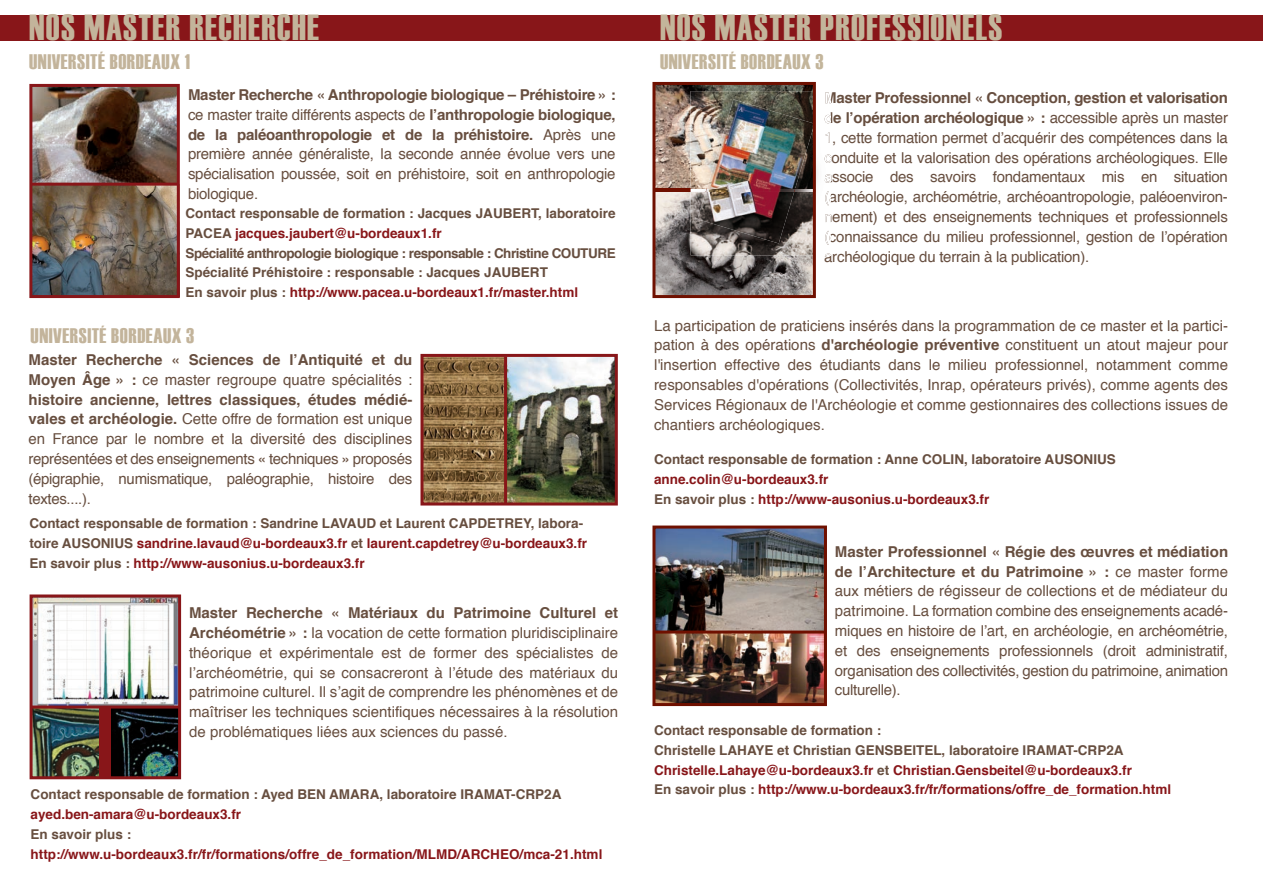
<style>
.page{position:relative;width:1263px;height:893px;background:#fff}
.page>*{position:absolute;margin:0;border:0;box-sizing:border-box;transform-origin:0 0}
.t1{font:36.3px "Haettenschweiler";letter-spacing:.035em;color:#c3b59b}
.t2{font:36.3px "Haettenschweiler";letter-spacing:.035em;color:#c3b49b}
.t3{font:21px "Haettenschweiler";letter-spacing:.025em;color:#c3b49b}
.t4{font:21px "Haettenschweiler";letter-spacing:.025em;color:#c3b59b}
.t5{font:15px/19.8px "Helvetica";letter-spacing:-.015em;color:#674e3f;text-align:justify}
.t6{font:700 13.5px/19.8px "Helvetica";color:#674e3f}
.t7{font:700 13.5px/19.8px "Helvetica";color:#881619}
.s1{font-weight:700}
.s2{color:#881619}
.s3{color:#674e3f}
</style>
<div class="page">
<div style="left:0;top:15px;width:1263px;height:25px;background:#881619"></div>
<img style="left:424px;top:358px;width:80px;height:143px">
<img style="left:507px;top:358px;width:107px;height:143px">
<div style="left:420px;top:354px;width:198px;height:151px;border:3px solid #881619"></div>
<hr style="left:504px;top:356px;width:3px;height:148px;background:#881619">
<img style="left:33px;top:88px;width:143px;height:206px">
<div style="left:29px;top:84px;width:151px;height:214px;border:3px solid #881619"></div>
<hr style="left:31px;top:183px;width:147px;height:3px;background:#881619">
<img style="left:656px;top:192px;width:156px;height:102px">
<img style="left:656px;top:86px;width:156px;height:103px">
<hr style="left:653px;top:189px;width:162px;height:3px;background:#6f1000">
<img style="left:816px;top:117px;width:10px;height:68px">
<img style="left:825px;top:92px;width:6px;height:12px">
<img style="left:825px;top:112px;width:6px;height:14px">
<img style="left:826px;top:132px;width:4px;height:11px">
<img style="left:825px;top:152px;width:6px;height:14px">
<svg style="left:825px;top:172px;width:6px;height:11px"></svg>
<img style="left:825px;top:191px;width:6px;height:15px">
<img style="left:825px;top:214px;width:6px;height:8px">
<img style="left:825px;top:231px;width:6px;height:14px">
<img style="left:690px;top:192px;width:122px;height:63px">
<img style="left:690px;top:91px;width:122px;height:98px">
<img style="left:690px;top:189px;width:122px;height:3px">
<img style="left:697px;top:192px;width:97px;height:51px">
<img style="left:707px;top:99px;width:105px;height:90px">
<img style="left:706px;top:189px;width:89px;height:3px">
<div style="left:652px;top:82px;width:164px;height:216px;border:3px solid #6f1000"></div>
<img style="left:656px;top:634px;width:167px;height:68px">
<img style="left:656px;top:529px;width:167px;height:102px">
<div style="left:652px;top:525px;width:175px;height:181px;border:3px solid #6f1000"></div>
<hr style="left:654px;top:631px;width:171px;height:3px;background:#6f1000">
<div style="left:31px;top:707px;width:149px;height:71px;background:#881619"></div>
<img style="left:34px;top:708px;width:65px;height:67px">
<img style="left:112px;top:708px;width:65px;height:67px">
<img style="left:34px;top:598px;width:143px;height:107px">
<div style="left:30px;top:594px;width:151px;height:185px;border:3px solid #881619"></div>
<hr style="left:31px;top:705px;width:148px;height:3px;background:#881619">
<h1 class="t2" style="left:29px;top:7px;width:291px">NOS MASTER RECHERCHE</h1>
<h2 class="t3" style="left:29px;top:50px;width:162px">UNIVERSITÉ BORDEAUX 1</h2>
<p class="t5" style="left:188px;top:85px;width:429px"><span class="s1">Master Recherche « Anthropologie biologique – Préhistoire » : </span>ce master traite différents aspects de <span class="s1">l’anthropologie biologique, de la paléoanthropologie et de la préhistoire.</span> Après une première année généraliste, la seconde année évolue vers une spécialisation poussée, soit en préhistoire, soit en anthropologie biologique.</p>
<p class="t6" style="left:185px;top:204px;width:432px">Contact responsable de formation : Jacques JAUBERT, laboratoire PACEA <span class="s2">jacques.jaubert@u-bordeaux1.fr<br></span>Spécialité anthropologie biologique : responsable : Christine COUTURE Spécialité Préhistoire : responsable : Jacques JAUBERT<br>En savoir plus : <span class="s2">http://www.pacea.u-bordeaux1.fr/master.html</span></p>
<h2 class="t3" style="left:31px;top:323px;width:165px">UNIVERSITÉ BORDEAUX 3</h2>
<p class="t5" style="left:28px;top:350px;width:385px"><span class="s1">Master Recherche « Sciences de l’Antiquité et du Moyen Âge » :</span> ce master regroupe quatre spécialités : <span class="s1">histoire ancienne, lettres classiques, études médié&shy;vales et archéologie.</span> Cette offre de formation est unique en France par le nombre et la diversité des disciplines représentées et des enseignements « techniques » proposés (épigraphie, numismatique, paléographie, histoire des textes....).</p>
<p class="t6" style="left:29px;top:514px;width:559px">Contact responsable de formation : Sandrine LAVAUD et Laurent CAPDETREY, labora&shy;toire AUSONIUS <span class="s2">sandrine.lavaud@u-bordeaux3.fr</span> et <span class="s2">laurent.capdetrey@u-bordeaux3.fr<br></span>En savoir plus : <span class="s2">http://www-ausonius.u-bordeaux3.fr</span></p>
<p class="t5" style="left:189px;top:603px;width:430px"><span class="s1">Master Recherche « Matériaux du Patrimoine Culturel et Archéométrie » :</span> la vocation de cette formation pluridisciplinaire théorique et expérimentale est de former des spécialistes de l’archéométrie, qui se consacreront à l’étude des matériaux du patrimoine culturel. Il s’agit de comprendre les phénomènes et de maîtriser les techniques scientifiques nécessaires à la résolution de problématiques liées aux sciences du passé.</p>
<p class="t6" style="left:31px;top:785px;width:532px">Contact responsable de formation : Ayed BEN AMARA, laboratoire IRAMAT-CRP2A</p>
<p class="t7" style="left:31px;top:805px;width:212px">ayed.ben-amara@u-bordeaux3.fr</p>
<p class="t6" style="left:31px;top:824px;width:102px">En savoir plus :</p>
<p class="t7" style="left:31px;top:844px;width:573px">http://www.u-bordeaux3.fr/fr/formations/offre_de_formation/MLMD/ARCHEO/mca-21.html</p>
<h1 class="t1" style="left:660px;top:7px;width:344px">NOS MASTER PROFESSIONELS</h1>
<h2 class="t4" style="left:660px;top:50px;width:165px">UNIVERSITÉ BORDEAUX 3</h2>
<p class="t5" style="left:824px;top:89px;width:405px"><span class="s1">Master Professionnel « Conception, gestion et valorisation de l’opération archéologique » :</span> accessible après un master 1, cette formation permet d’acquérir des compétences dans la conduite et la valorisation des opérations archéologiques. Elle associe des savoirs fondamentaux mis en situation (archéologie, archéométrie, archéoantropologie, paléoenviron&shy;nement) et des enseignements techniques et professionnels (connaissance du milieu professionnel, gestion de l’opération archéologique du terrain à la publication).</p>
<p class="t5" style="left:654px;top:316px;width:576px">La participation de praticiens insérés dans la programmation de ce master et la partici&shy;pation à des opérations <span class="s1">d'archéologie préventive</span> constituent un atout majeur pour l'insertion effective des étudiants dans le milieu professionnel, notamment comme responsables d'opérations (Collectivités, Inrap, opérateurs privés), comme agents des Services Régionaux de l'Archéologie et comme gestionnaires des collections issues de chantiers archéologiques.</p>
<p class="t6" style="left:654px;top:450px;width:463px">Contact responsable de formation : Anne COLIN, laboratoire AUSONIUS</p>
<p class="t7" style="left:654px;top:470px;width:337px">anne.colin@u-bordeaux3.fr<br><span class="s3">En savoir plus :</span> http://www-ausonius.u-bordeaux3.fr</p>
<p class="t5" style="left:835px;top:542px;width:395px"><span class="s1">Master Professionnel « Régie des œuvres et médiation de l’Architecture et du Patrimoine » :</span> ce master forme aux métiers de régisseur de collections et de médiateur du patrimoine. La formation combine des enseignements acadé&shy;miques en histoire de l’art, en archéologie, en archéométrie, et des enseignements professionnels (droit administratif, organisation des collectivités, gestion du patrimoine, animation culturelle).</p>
<p class="t7" style="left:654px;top:720px;width:519px"><span class="s3">Contact responsable de formation :<br>Christelle LAHAYE et Christian GENSBEITEL, laboratoire IRAMAT-CRP2A </span>Christelle.Lahaye@u-bordeaux3.fr <span class="s3">et</span> Christian.Gensbeitel@u-bordeaux3.fr<br><span class="s3">En savoir plus :</span> http://www.u-bordeaux3.fr/fr/formations/offre_de_formation.html</p>
</div>
